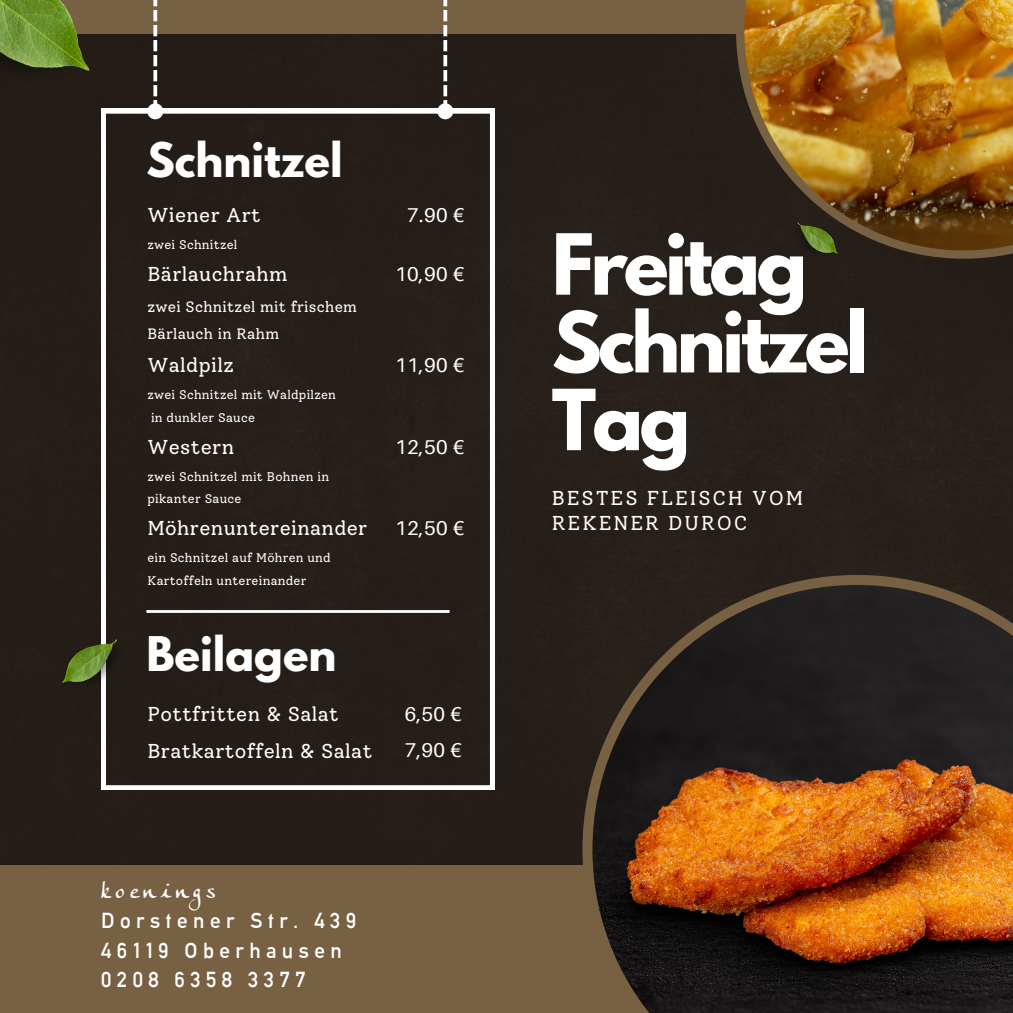
<style>
.page{position:relative;width:1013px;height:1013px;background:#fff}
.page>*{position:absolute;margin:0;border:0;box-sizing:border-box;transform-origin:0 0}
.t1{font:700 74.5px/77.8px "League Spartan";letter-spacing:-.05em;color:#fff}
.t2{font:700 42.25px "League Spartan";color:#fff}
.t3{font:21.25px/31px "Alte DIN1451 Mittelschrift";letter-spacing:.26em;color:#fff}
.t4{font:20px/36.5px "Solway";letter-spacing:.02em;color:#fff}
.t5{font:20px/36.5px "Aileron";letter-spacing:.02em;color:#fff}
.t6{font:20px/25.2px "Solway";letter-spacing:.09em;color:#fff}
.t7{font:15px/27.2px "Solway";letter-spacing:.02em;color:#fff}
.t8{font:12.5px/22.5px "Solway";letter-spacing:.02em;color:#fff}
.s1{font-family:"Anke Calligraphic FG"}
</style>
<div class="page">
<div style="left:0;top:34px;width:1012px;height:831px;background:#251e18"></div>
<div style="left:0;top:865px;width:1012px;height:147px;background:#786043"></div>
<img style="left:582px;top:575px;width:430px;height:437px">
<div style="left:101px;top:109px;width:393px;height:680px;background:#251e18"></div>
<hr style="left:146px;top:610px;width:303px;height:3px;background:#fff">
<div style="left:0;top:0;width:808px;height:34px;background:#786043"></div>
<img style="left:736px;top:0;width:276px;height:259px">
<svg style="left:437px;top:0;width:16px;height:119px"></svg>
<svg style="left:147px;top:0;width:16px;height:119px"></svg>
<img style="left:63px;top:640px;width:64px;height:48px">
<img style="left:0;top:0;width:89px;height:88px">
<img style="left:790px;top:222px;width:47px;height:36px">
<h4 class="t2" style="left:146px;top:139px;width:198px">Schnitzel</h4>
<p class="t4" style="left:147px;top:197px;width:115px">Wiener Art</p>
<p class="t8" style="left:147px;top:233px;width:92px">zwei Schnitzel</p>
<p class="t4" style="left:147px;top:256px;width:141px">Bärlauchrahm</p>
<p class="t7" style="left:147px;top:293px;width:211px">zwei Schnitzel mit frischem<br>Bärlauch in Rahm</p>
<h2 class="t4" style="left:147px;top:347px;width:88px">Waldpilz</h2>
<h4 class="t8" style="left:147px;top:383px;width:190px">zwei Schnitzel mit Waldpilzen</h4>
<h4 class="t8" style="left:151px;top:406px;width:105px">in dunkler Sauce</h4>
<h4 class="t4" style="left:147px;top:428px;width:88px">Western</h4>
<h4 class="t8" style="left:147px;top:465px;width:183px">zwei Schnitzel mit Bohnen in</h4>
<h4 class="t8" style="left:147px;top:488px;width:96px">pikanter Sauce</h4>
<p class="t4" style="left:147px;top:510px;width:221px">Möhrenuntereinander</p>
<p class="t8" style="left:147px;top:547px;width:185px">ein Schnitzel auf Möhren und<br>Kartoffeln untereinander</p>
<h1 class="t2" style="left:146px;top:633px;width:192px">Beilagen</h1>
<p class="t4" style="left:147px;top:695px;width:226px">Pottfritten &amp; Salat<br>Bratkartoffeln &amp; Salat</p>
<p class="t5" style="left:407px;top:196px;width:59px">7.90 €</p>
<p class="t5" style="left:395px;top:255px;width:71px">10,90 €</p>
<p class="t5" style="left:395px;top:346px;width:71px">11,90 €</p>
<p class="t5" style="left:395px;top:428px;width:71px">12,50 €</p>
<h2 class="t5" style="left:395px;top:509px;width:71px">12,50 €</h2>
<h4 class="t5" style="left:405px;top:695px;width:59px">6,50 €<br>7,90 €</h4>
<p class="t3" style="left:101px;top:874px;width:256px"><span class="s1">koenings<br></span>Dorstener Str. 439</p>
<p class="t3" style="left:101px;top:935px;width:242px;line-height:29px">46119 Oberhausen<br>0208 6358 3377</p>
<p class="t1" style="left:551px;top:235px;width:318px">Freitag<br>Schnitzel<br>Tag</p>
<h3 class="t6" style="left:551px;top:485px;width:253px">BESTES FLEISCH VOM<br>REKENER DUROC</h3>
</div>
